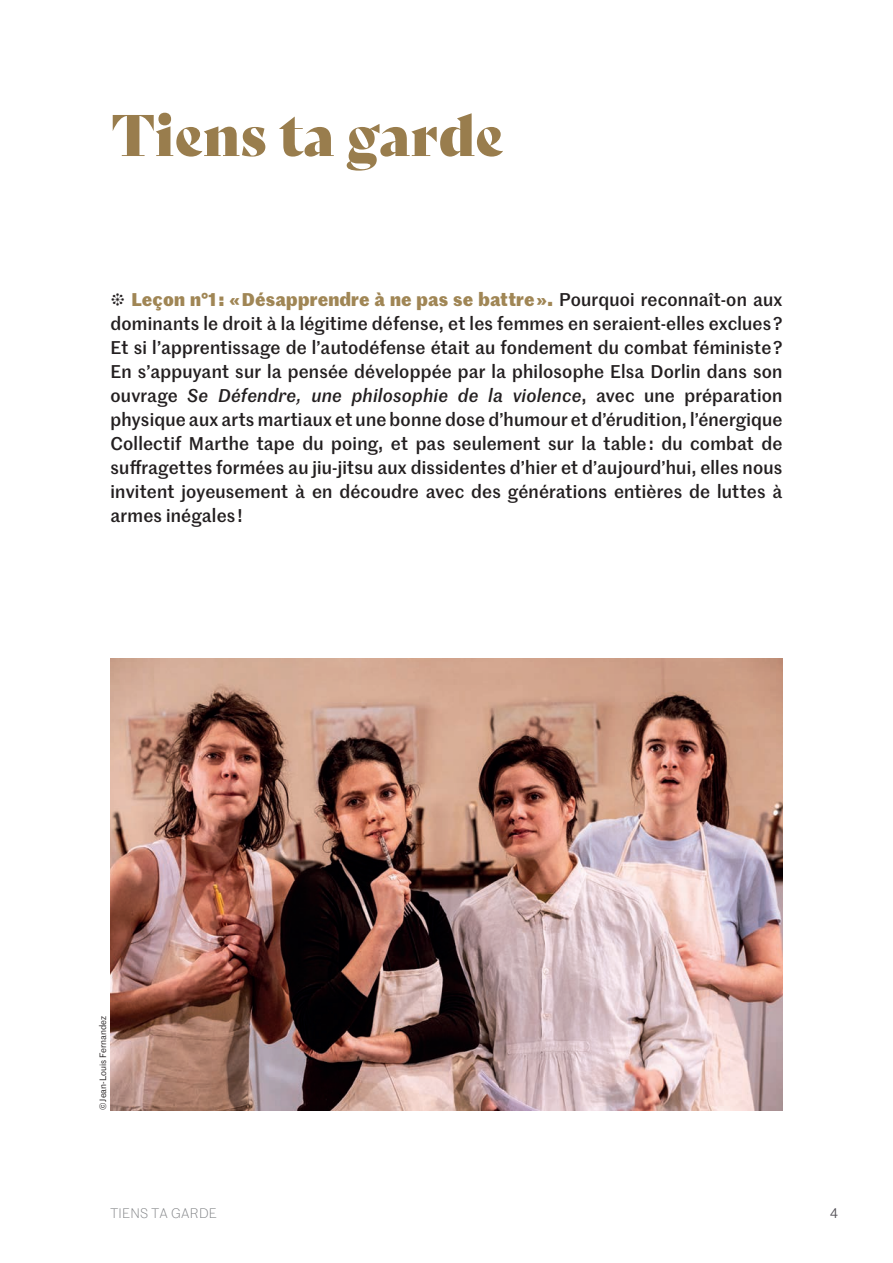
<style>
.page{position:relative;width:893px;height:1263px;background:#fff}
.page>*{position:absolute;margin:0;border:0;box-sizing:border-box;transform-origin:0 0}
.t1{font:57px "Bely Display";color:#997d4d}
.t2{font:500 18px/24px "Marr Sans";letter-spacing:.01em;color:#231f20;text-align:justify}
.t3{font:300 13.5px "Marr Sans";letter-spacing:.02em;color:#808285}
.t4{font:13.5px "Marr Sans";color:#565359}
.t5{font:9px "Marr Sans";color:#231f20}
.s1{font-family:"Bely Display";font-weight:400}
.s2{font-weight:700;color:#a08655}
.s3{font-style:italic}
</style>
<div class="page">
<img style="left:111px;top:658px;width:671px;height:452px">
<h1 class="t1" style="left:111px;top:89px;width:394px">Tiens ta garde</h1>
<p class="t2" style="left:111px;top:287px;width:673px"><span class="s1">n</span> <span class="s2">Leçon n°1 : « Désapprendre à ne pas se battre ».</span> Pourquoi reconnaît-on aux dominants le droit à la légitime défense, et les femmes en seraient-elles exclues ?<br>Et si l’apprentissage de l’autodéfense était au fondement du combat féministe ?<br>En s’appuyant sur la pensée développée par la philosophe Elsa Dorlin dans son ouvrage <span class="s3">Se Défendre, une philosophie de la violence</span>, avec une préparation physique aux arts martiaux et une bonne dose d’humour et d’érudition, l’énergique Collectif Marthe tape du poing, et pas seulement sur la table : du combat de suffragettes formées au jiu-jitsu aux dissidentes d’hier et d’aujourd’hui, elles nous invitent joyeusement à en découdre avec des générations entières de luttes à armes inégales !</p>
<p class="t5" style="left:97px;top:1110px;width:96px;rotate:-90deg">© Jean-Louis Fernandez</p>
<p class="t3" style="left:111px;top:1204px;width:108px">TIENS TA GARDE</p>
<p class="t4" style="left:830px;top:1204px;width:9px">4</p>
</div>
